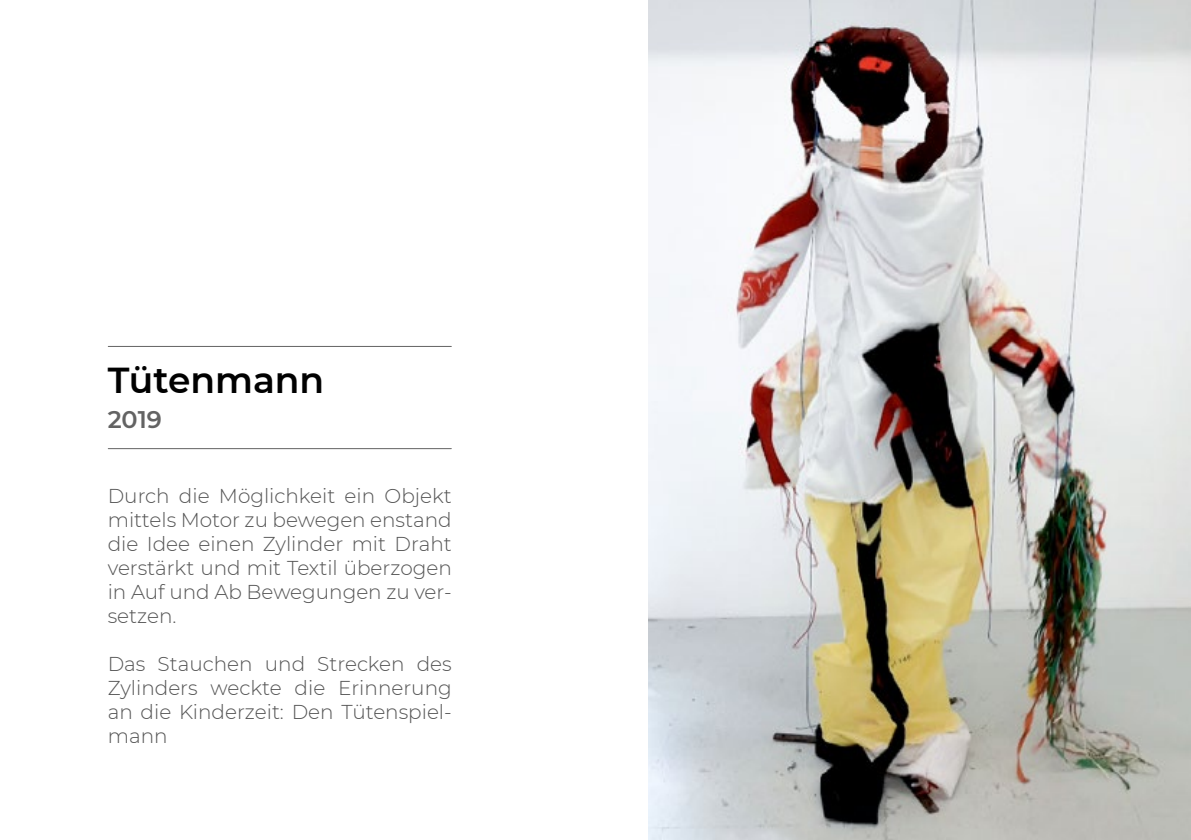
<style>
.page{position:relative;width:1191px;height:840px;background:#fff}
.page>*{position:absolute;margin:0;border:0;box-sizing:border-box;transform-origin:0 0}
.t1{font:600 36px "Montserrat";color:#000}
.t2{font:600 24px "Montserrat";color:#636363}
.t3{font:300 20px/24px "Montserrat";color:#545454;text-align:justify}
</style>
<div class="page">
<img style="left:649px;top:0;width:542px;height:839px">
<hr style="left:108px;top:346px;width:343px;height:1px;background:#636363">
<hr style="left:108px;top:448px;width:343px;height:1px;background:#636363">
<h1 class="t1" style="left:108px;top:354px;width:218px">Tütenmann</h1>
<p class="t2" style="left:108px;top:402px;width:56px">2019</p>
<p class="t3" style="left:108px;top:483px;width:345px">Durch die Möglichkeit ein Objekt mittels Motor zu bewegen enstand die Idee einen Zylinder mit Draht verstärkt und mit Textil überzogen in Auf und Ab Bewegungen zu ver&shy;setzen.</p>
<p class="t3" style="left:108px;top:651px;width:345px">Das Stauchen und Strecken des Zylinders weckte die Erinnerung an die Kinderzeit: Den Tütenspiel&shy;mann</p>
</div>
